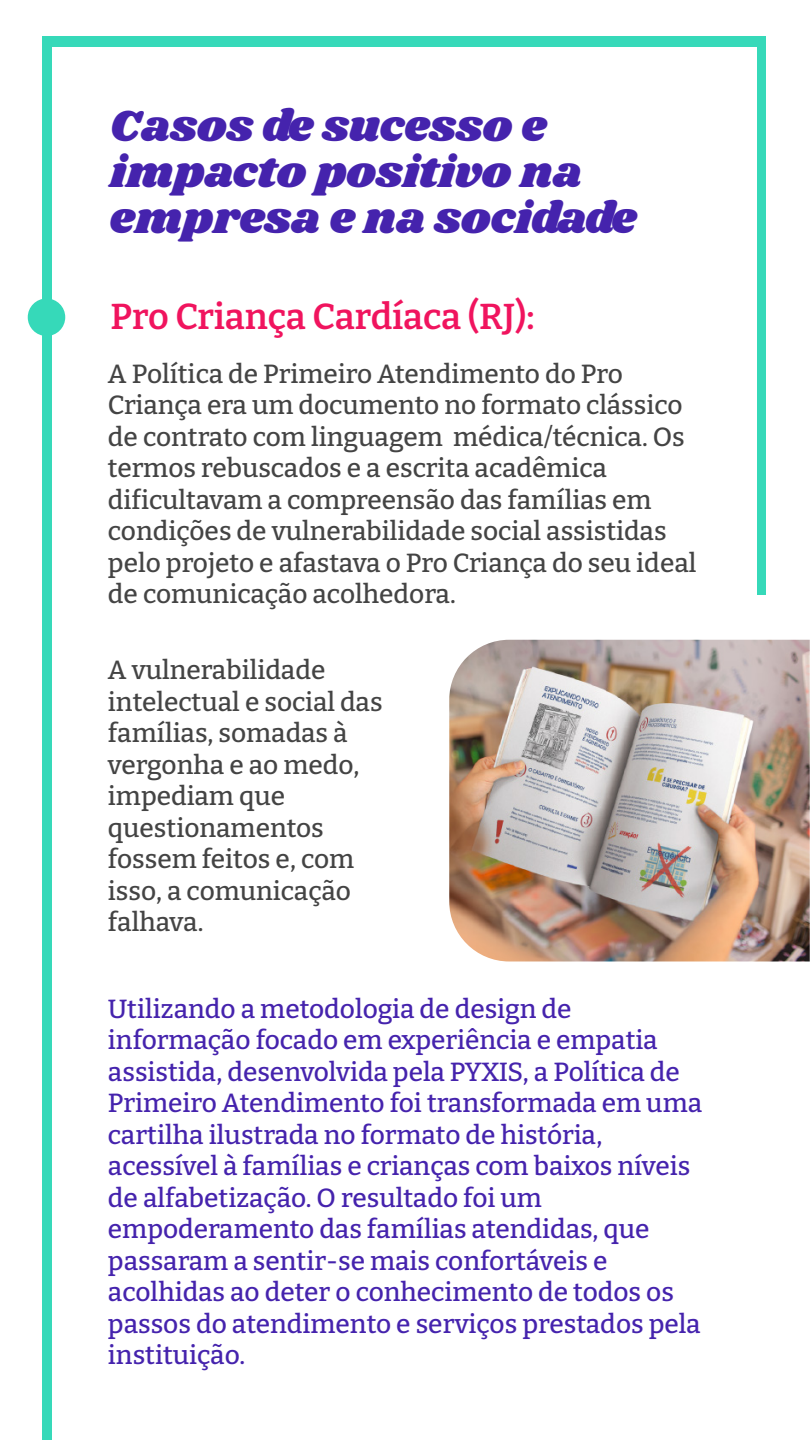
<style>
.page{position:relative;width:810px;height:1440px;background:#fff}
.page>*{position:absolute;margin:0;border:0;box-sizing:border-box;transform-origin:0 0}
.t1{font:45px/45.8px "Shrikhand";color:#4523ad}
.t2{font:600 36px "Bitter";letter-spacing:-.01em;color:#f0145e}
.t3{font:500 26.25px/31.5px "Bitter";color:#444}
.t4{font:500 26.25px/31.5px "Bitter";color:#4523ad}
</style>
<div class="page">
<div style="left:42px;top:36px;width:723px;height:10px;background:#36d9b9"></div>
<div style="left:42px;top:36px;width:9px;height:1404px;background:#36d9b9"></div>
<div style="left:757px;top:36px;width:9px;height:559px;background:#36d9b9"></div>
<img style="left:449px;top:640px;width:361px;height:322px">
<div style="left:28px;top:298px;width:37px;height:38px;background:#36d9b9;border-radius:50%"></div>
<h1 class="t1" style="left:110px;top:105px;width:528px">Casos de sucesso e impacto positivo na empresa e na socidade</h1>
<h2 class="t2" style="left:111px;top:288px;width:425px">Pro Criança Cardíaca (RJ):</h2>
<p class="t3" style="left:108px;top:356px;width:590px">A Política de Primeiro Atendimento do Pro Criança era um documento no formato clássico de contrato com linguagem médica/técnica. Os termos rebuscados e a escrita acadêmica dificultavam a compreensão das famílias em condições de vulnerabilidade social assistidas pelo projeto e afastava o Pro Criança do seu ideal de comunicação acolhedora.</p>
<p class="t3" style="left:108px;top:653px;width:276px">A vulnerabilidade intelectual e social das famílias, somadas à vergonha e ao medo, impediam que questionamentos fossem feitos e, com isso, a comunicação falhava.</p>
<p class="t4" style="left:108px;top:991px;width:596px">Utilizando a metodologia de design de informação focado em experiência e empatia assistida, desenvolvida pela PYXIS, a Política de Primeiro Atendimento foi transformada em uma cartilha ilustrada no formato de história, acessível à famílias e crianças com baixos níveis de alfabetização. O resultado foi um empoderamento das famílias atendidas, que passaram a sentir-se mais confortáveis e acolhidas ao deter o conhecimento de todos os passos do atendimento e serviços prestados pela instituição.</p>
</div>
